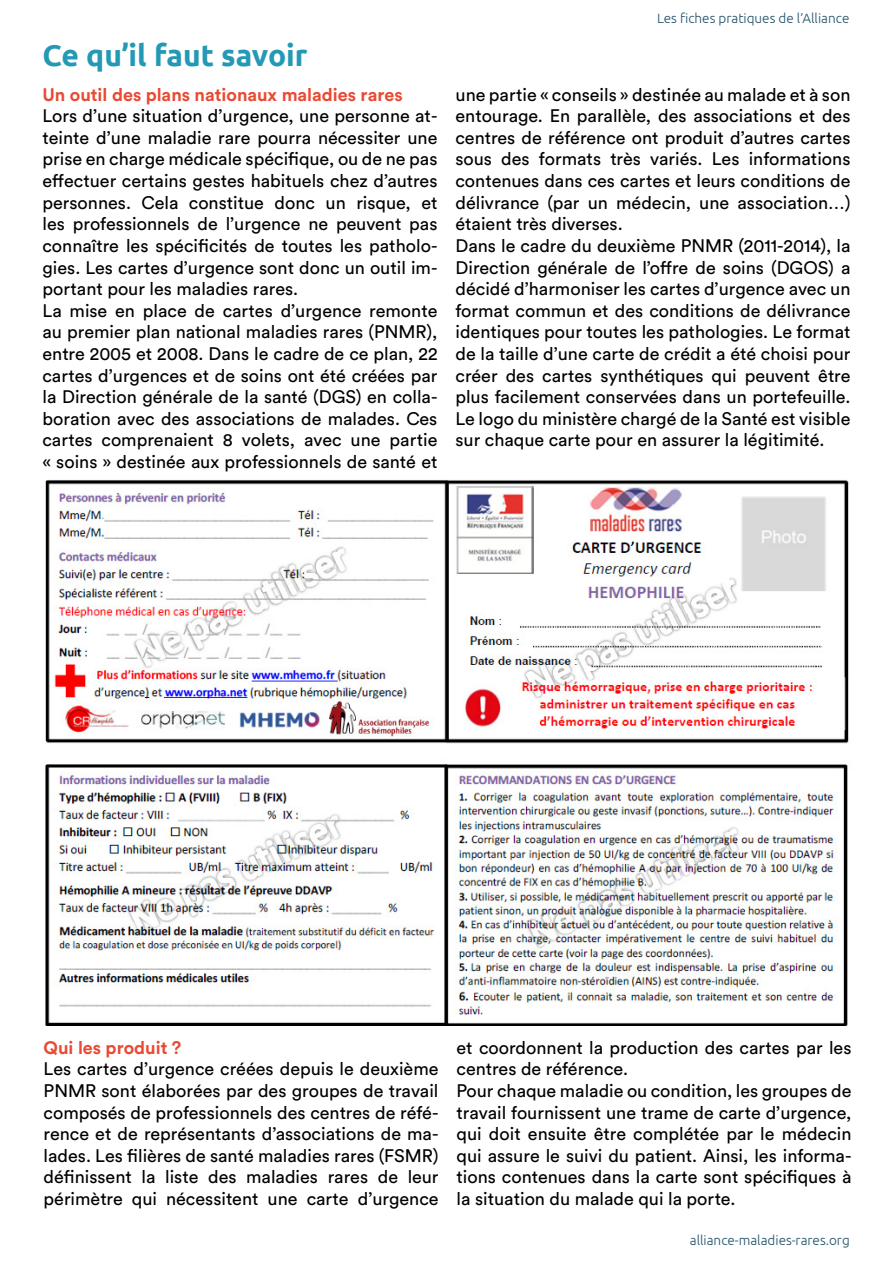
<style>
.page{position:relative;width:893px;height:1263px;background:#fff}
.page>*{position:absolute;margin:0;border:0;box-sizing:border-box;transform-origin:0 0}
.t1{font:700 30px "Ubuntu";color:#2499b6}
.t2{font:18px/21.6px "Circular Std";color:#000}
.t3{font:700 18px "Circular Std";color:#e94a34}
.t4{font:300 13.5px "Ubuntu";color:#23526a}
</style>
<div class="page">
<img style="left:45px;top:480px;width:804px;height:546px">
<h1 class="t1" style="left:43px;top:37px;width:267px">Ce qu’il faut savoir</h1>
<p class="t3" style="left:43px;top:83px;width:362px">Un outil des plans nationaux maladies rares</p>
<p class="t2" style="left:43px;top:105px;width:397px">Lors d’une situation d’urgence, une personne at&shy;teinte d’une maladie rare pourra nécessiter une prise en charge médicale spécifique, ou de ne pas effectuer certains gestes habituels chez d’autres personnes. Cela constitue donc un risque, et les professionnels de l’urgence ne peuvent pas connaître les spécificités de toutes les patholo&shy;gies. Les cartes d’urgence sont donc un outil im&shy;portant pour les maladies rares.<br>La mise en place de cartes d’urgence remonte au premier plan national maladies rares (PNMR), entre 2005 et 2008. Dans le cadre de ce plan, 22 cartes d’urgences et de soins ont été créées par la Direction générale de la santé (DGS) en colla&shy;boration avec des associations de malades. Ces cartes comprenaient 8 volets, avec une partie « soins » destinée aux professionnels de santé et</p>
<p class="t4" style="left:657px;top:10px;width:194px">Les fiches pratiques de l’Alliance</p>
<p class="t2" style="left:455px;top:83px;width:396px">une partie « conseils » destinée au malade et à son entourage. En parallèle, des associations et des centres de référence ont produit d’autres cartes sous des formats très variés. Les informations contenues dans ces cartes et leurs conditions de délivrance (par un médecin, une association…) étaient très diverses.<br>Dans le cadre du deuxième PNMR (2011-2014), la Direction générale de l’offre de soins (DGOS) a décidé d’harmoniser les cartes d’urgence avec un format commun et des conditions de délivrance identiques pour toutes les pathologies. Le format de la taille d’une carte de crédit a été choisi pour créer des cartes synthétiques qui peuvent être plus facilement conservées dans un portefeuille.<br>Le logo du ministère chargé de la Santé est visible sur chaque carte pour en assurer la légitimité.</p>
<p class="t3" style="left:44px;top:1036px;width:139px">Qui les produit ?</p>
<p class="t2" style="left:44px;top:1058px;width:396px;text-align:justify">Les cartes d’urgence créées depuis le deuxième PNMR sont élaborées par des groupes de travail composés de professionnels des centres de réfé&shy;rence et de représentants d’associations de ma&shy;lades. Les filières de santé maladies rares (FSMR) définissent la liste des maladies rares de leur périmètre qui nécessitent une carte d’urgence</p>
<p class="t2" style="left:457px;top:1036px;width:396px">et coordonnent la production des cartes par les centres de référence.<br>Pour chaque maladie ou condition, les groupes de travail fournissent une trame de carte d’urgence, qui doit ensuite être complétée par le médecin qui assure le suivi du patient. Ainsi, les informa&shy;tions contenues dans la carte sont spécifiques à la situation du malade qui la porte.</p>
<p class="t4" style="left:690px;top:1232px;width:161px">alliance-maladies-rares.org</p>
</div>
